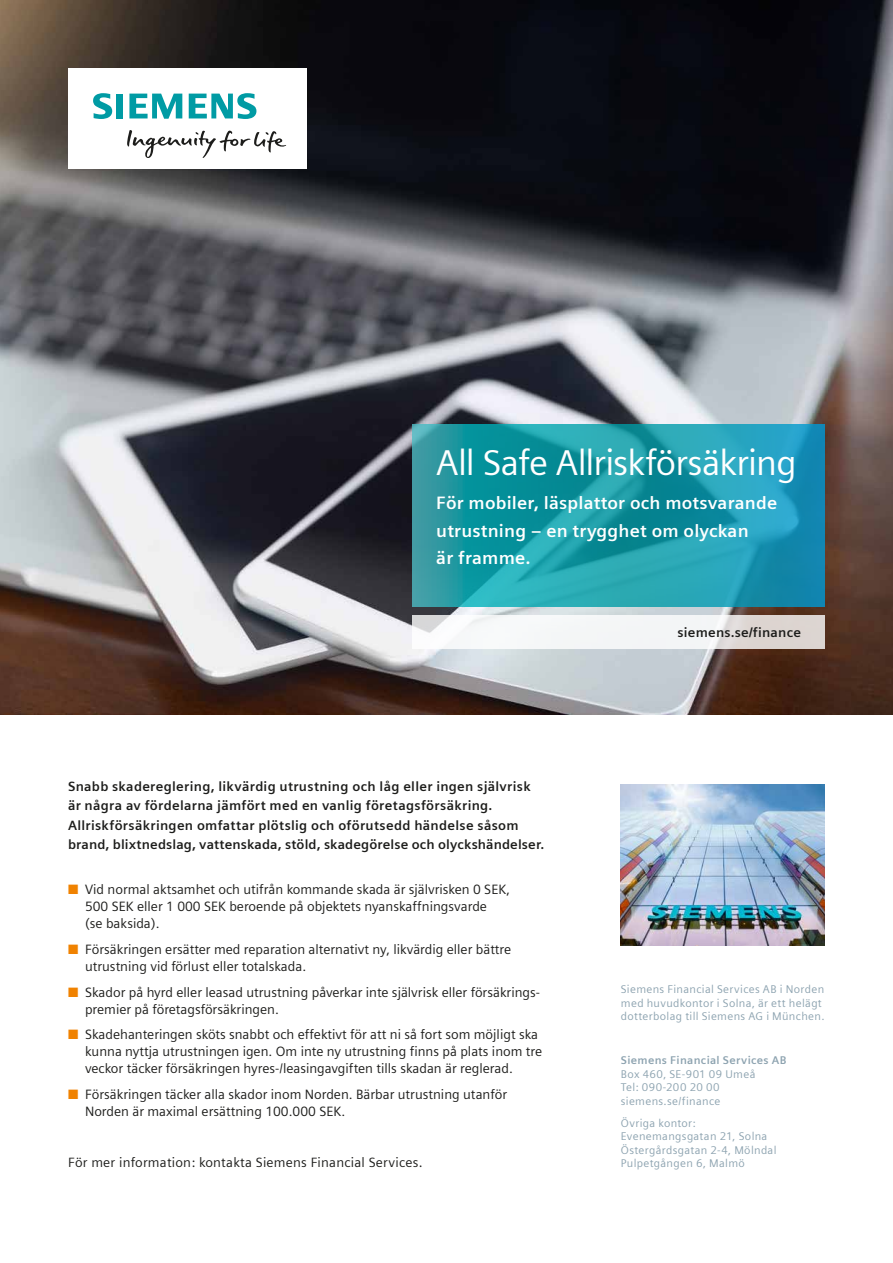
<style>
.page{position:relative;width:893px;height:1263px;background:#fff}
.page>*{position:absolute;margin:0;border:0;box-sizing:border-box;transform-origin:0 0}
.t1{font:36px "Siemens Sans";letter-spacing:-.025em;color:#fff}
.t2{font:700 18px/27.6px "Siemens Sans";letter-spacing:.01em;color:#fff}
.t3{font:13.5px/17px "Siemens Sans OT";color:#1d1d1b}
.t4{font:700 13.5px/19.5px "Siemens Sans";letter-spacing:.02em;color:#1d1d1b}
.t5{font:13.5px "Siemens Sans";letter-spacing:.015em;color:#1d1d1b}
.t6{font:11.25px/13.5px "Siemens Sans";letter-spacing:.03em;color:#8da3b0}
.t7{font:700 11.25px "Siemens Sans";letter-spacing:.03em;color:#8da3b0}
.s1{color:#f08200}
</style>
<div class="page">
<img style="left:0;top:0;width:893px;height:714px">
<div style="left:68px;top:68px;width:238px;height:101px;background:#fff"></div>
<svg style="left:127px;top:130px;width:159px;height:28px"></svg>
<svg style="left:93px;top:93px;width:30px;height:26px"></svg>
<svg style="left:129px;top:94px;width:53px;height:25px"></svg>
<svg style="left:189px;top:93px;width:67px;height:26px"></svg>
<img style="left:621px;top:784px;width:204px;height:162px">
<svg style="left:412px;top:424px;width:413px;height:183px;background:#1d9aab"></svg>
<svg style="left:412px;top:615px;width:413px;height:33px;fill:#f4f5f6"></svg>
<h1 class="t1" style="left:436px;top:435px;width:362px">All Safe Allriskförsäkring</h1>
<h2 class="t2" style="left:436px;top:488px;width:342px">För mobiler, läsplattor och motsvarande utrustning – en trygghet om olyckan<br>är framme.</h2>
<p class="t4" style="left:68px;top:776px;width:478px">Snabb skadereglering, likvärdig utrustning och låg eller ingen självrisk är några av fördelarna jämfört med en vanlig företagsförsäkring.<br>Allriskförsäkringen omfattar plötslig och oförutsedd händelse såsom brand, blixtnedslag, vattenskada, stöld, skadegörelse och olyckshändelser.</p>
<p class="t3" style="left:85px;top:881px;width:427px;text-indent:-17px"><span class="s1">■</span> Vid normal aktsamhet och utifrån kommande skada är självrisken 0 SEK,<br>500 SEK eller 1 000 SEK beroende på objektets nyanskaffningsvarde<br>(se baksida).</p>
<p class="t3" style="left:85px;top:941px;width:428px;text-indent:-17px"><span class="s1">■</span> Försäkringen ersätter med reparation alternativt ny, likvärdig eller bättre utrustning vid förlust eller totalskada.</p>
<p class="t3" style="left:85px;top:983px;width:456px;text-indent:-17px"><span class="s1">■</span> Skador på hyrd eller leasad utrustning påverkar inte självrisk eller försäkrings&shy;premier på företagsförsäkringen.</p>
<p class="t3" style="left:85px;top:1026px;width:459px;text-indent:-17px"><span class="s1">■</span> Skadehanteringen sköts snabbt och effektivt för att ni så fort som möjligt ska kunna nyttja utrustningen igen. Om inte ny utrustning finns på plats inom tre veckor täcker försäkringen hyres-/leasingavgiften tills skadan är reglerad.</p>
<p class="t3" style="left:85px;top:1085px;width:423px;text-indent:-17px"><span class="s1">■</span> Försäkringen täcker alla skador inom Norden. Bärbar utrustning utanför<br>Norden är maximal ersättning 100.000 SEK.</p>
<p class="t5" style="left:68px;top:1152px;width:356px">För mer information: kontakta Siemens Financial Services.</p>
<p class="t4" style="left:678px;top:621px;width:125px">siemens.se/finance</p>
<p class="t6" style="left:621px;top:981px;width:205px">Siemens Financial Services AB i Norden med huvudkontor i Solna, är ett helägt dotterbolag till Siemens AG i München.</p>
<p class="t7" style="left:621px;top:1051px;width:167px">Siemens Financial Services AB</p>
<p class="t6" style="left:621px;top:1066px;width:136px">Box 460, SE-901 09 Umeå<br>Tel: 090-200 20 00 siemens.se/finance</p>
<p class="t6" style="left:621px;top:1115px;width:157px">Övriga kontor:<br>Evenemangsgatan 21, Solna<br>Östergårdsgatan 2-4, Mölndal<br>Pulpetgången 6, Malmö</p>
</div>
